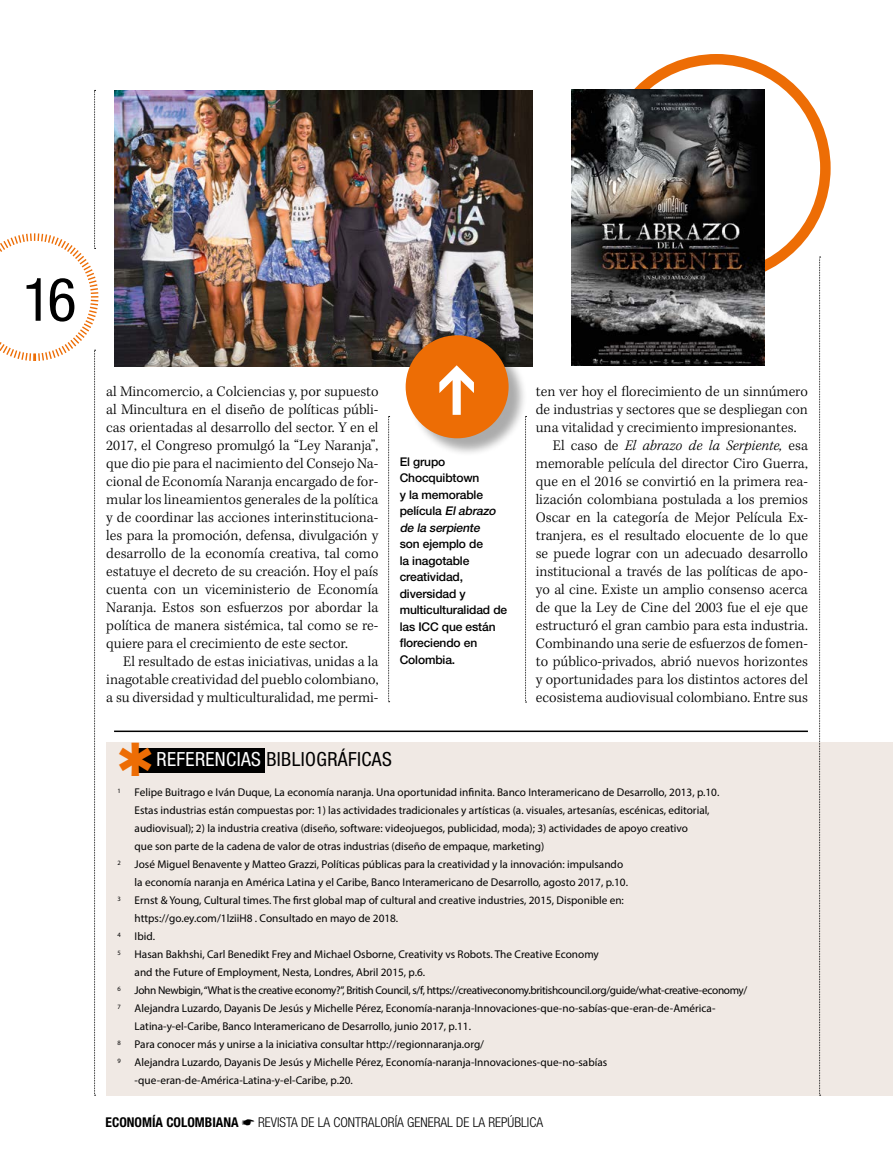
<style>
.page{position:relative;width:893px;height:1170px;background:#fff}
.page>*{position:absolute;margin:0;border:0;box-sizing:border-box;transform-origin:0 0}
.t1{font:condensed 60px "Helvetica Neue LT Std";color:#000}
.t2{font:condensed 19.5px "Helvetica Neue LT Std";letter-spacing:.02em;color:#000}
.t3{font:300 15px/18px "Kepler Std";color:#000;text-align:justify}
.t4{font:italic 300 15px "Kepler Std";color:#000}
.t5{font:300 condensed 13.5px "Helvetica Neue LT Std";color:#000}
.t6{font:500 12px/16.5px "Helvetica Neue LT Std";letter-spacing:-.01em;color:#000}
.t7{font:11.25px "Myriad Pro";color:#000}
.t8{font:11.25px "Myriad Pro";letter-spacing:-.03em;color:#000}
.s1{font-style:italic}
.s2{color:#fff}
.s3{font-style:normal}
.s4{font-weight:700}
</style>
<div class="page">
<svg style="left:0;top:90px;width:99px;height:1005px"></svg>
<div style="left:106px;top:741px;width:787px;height:354px;background:#f0e9e4"></div>
<svg style="left:819px;top:257px;width:2px;height:838px"></svg>
<div style="left:602px;top:54px;width:229px;height:228px;border:10px solid #ed6d05;border-radius:50%"></div>
<svg style="left:525px;top:457px;width:2px;height:245px"></svg>
<svg style="left:388px;top:416px;width:2px;height:286px"></svg>
<img style="left:114px;top:90px;width:419px;height:276px">
<img style="left:571px;top:89px;width:193px;height:277px">
<div style="left:133px;top:748px;width:131px;height:24px;background:#000"></div>
<hr style="left:114px;top:730px;width:694px;height:2px;background:#000">
<div style="left:407px;top:337px;width:120px;height:120px;background:#000;opacity:.33"></div>
<div style="left:406px;top:335px;width:103px;height:103px;background:#ed6d05;border-radius:50%"></div>
<svg style="left:133px;top:772px;width:19px;height:1px"></svg>
<h1 class="t1" style="left:23px;top:265px;width:55px">16</h1>
<p class="t3" style="left:106px;top:383px;width:274px">al Mincomercio, a Colciencias y, por supuesto al Mincultura en el diseño de políticas públi&shy;cas orientadas al desarrollo del sector. Y en el 2017, el Congreso promulgó la “Ley Naranja”, que dio pie para el nacimiento del Consejo Na&shy;cional de Economía Naranja encargado de for&shy;mular los lineamientos generales de la política y de coordinar las acciones interinstituciona&shy;les para la promoción, defensa, divulgación y desarrollo de la economía creativa, tal como estatuye el decreto de su creación. Hoy el país cuenta con un viceministerio de Economía Naranja. Estos son esfuerzos por abordar la política de manera sistémica, tal como se re&shy;quiere para el crecimiento de este sector.</p>
<p class="t3" style="left:106px;top:653px;width:274px;text-indent:17px">El resultado de estas iniciativas, unidas a la inagotable creatividad del pueblo colombiano, a su diversidad y multiculturalidad, me permi-</p>
<p class="t6" style="left:400px;top:453px;width:100px">El grupo<br>Chocquibtown<br>y la memorable película <span class="s1">Elabrazo de la serpiente</span></p>
<p class="t6" style="left:400px;top:535px;width:109px">son ejemplo de<br>la inagotable creatividad, diversidad y multiculturalidad de las ICC que están floreciendo en<br>Colombia.</p>
<h2 class="t2" style="left:157px;top:747px;width:237px"><span class="s2">REFERENCIAS</span> BIBLIOGRÁFICAS</h2>
<p class="t3" style="left:536px;top:383px;width:274px">ten ver hoy el florecimiento de un sinnúmero</p>
<p class="t3" style="left:536px;top:401px;width:274px">de industrias y sectores que se despliegan con</p>
<p class="t3" style="left:536px;top:419px;width:262px">una vitalidad y crecimiento impresionantes.</p>
<p class="t4" style="left:553px;top:437px;width:257px"><span class="s3">El caso de</span> El abrazo de la Serpiente, <span class="s3">esa</span></p>
<p class="t3" style="left:536px;top:455px;width:274px">memorable película del director Ciro Guerra,</p>
<p class="t3" style="left:536px;top:473px;width:274px">que en el 2016 se convirtió en la primera rea-</p>
<p class="t3" style="left:536px;top:491px;width:274px">lización colombiana postulada a los premios</p>
<p class="t3" style="left:536px;top:509px;width:274px">Oscar en la categoría de Mejor Película Ex-</p>
<p class="t3" style="left:536px;top:527px;width:274px">tranjera, es el resultado elocuente de lo que</p>
<p class="t3" style="left:536px;top:545px;width:274px">se puede lograr con un adecuado desarrollo</p>
<p class="t3" style="left:536px;top:563px;width:274px">institucional a través de las políticas de apo-</p>
<p class="t3" style="left:536px;top:581px;width:274px">yo al cine. Existe un amplio consenso acerca</p>
<p class="t3" style="left:536px;top:599px;width:274px">de que la Ley de Cine del 2003 fue el eje que</p>
<p class="t3" style="left:536px;top:617px;width:274px">estructuró el gran cambio para esta industria.</p>
<p class="t3" style="left:536px;top:635px;width:274px">Combinando una serie de esfuerzos de fomen-</p>
<p class="t3" style="left:536px;top:653px;width:274px">to público-privados, abrió nuevos horizontes</p>
<p class="t3" style="left:536px;top:671px;width:274px">y oportunidades para los distintos actores del</p>
<p class="t3" style="left:536px;top:689px;width:274px">ecosistema audiovisual colombiano. Entre sus</p>
<p class="t7" style="left:118px;top:785px;width:603px"><sup>1</sup> Felipe Buitrago e Iván Duque, La economía naranja. Una oportunidad infinita. Banco Interamericano de Desarrollo, 2013, p.10.</p>
<p class="t7" style="left:135px;top:803px;width:576px">Estas industrias están compuestas por: 1) las actividades tradicionales y artísticas (a. visuales, artesanías, escénicas, editorial,</p>
<p class="t7" style="left:135px;top:821px;width:555px">audiovisual); 2) la industria creativa (diseño, software: videojuegos, publicidad, moda); 3) actividades de apoyo creativo</p>
<p class="t7" style="left:135px;top:839px;width:411px">que son parte de la cadena de valor de otras industrias (diseño de empaque, marketing)</p>
<p class="t7" style="left:118px;top:857px;width:507px"><sup>2</sup> José Miguel Benavente y Matteo Grazzi, Políticas públicas para la creatividad y la innovación: impulsando</p>
<p class="t7" style="left:135px;top:875px;width:495px">la economía naranja en América Latina y el Caribe, Banco Interamericano de Desarrollo, agosto 2017, p.10.</p>
<p class="t7" style="left:118px;top:893px;width:508px"><sup>3</sup> Ernst &amp; Young, Cultural times. The first global map of cultural and creative industries, 2015, Disponible en:</p>
<p class="t7" style="left:135px;top:911px;width:265px">https://go.ey.com/1lziiH8 . Consultado en mayo de 2018.</p>
<p class="t7" style="left:118px;top:929px;width:39px"><sup>4</sup> Ibid.</p>
<p class="t7" style="left:118px;top:947px;width:483px"><sup>5</sup> Hasan Bakhshi, Carl Benedikt Frey and Michael Osborne, Creativity vs Robots. The Creative Economy</p>
<p class="t7" style="left:135px;top:965px;width:292px">and the Future of Employment, Nesta, Londres, Abril 2015, p.6.</p>
<p class="t8" style="left:118px;top:983px;width:631px"><sup>6</sup> John Newbigin, “What is the creative economy?”, British Council, s/f, https://creativeconomy.britishcouncil.org/guide/what-creative-economy/</p>
<p class="t7" style="left:118px;top:1001px;width:599px"><sup>7</sup> Alejandra Luzardo, Dayanis De Jesús y Michelle Pérez, Economía-naranja-Innovaciones-que-no-sabías-que-eran-de-América-</p>
<p class="t7" style="left:135px;top:1019px;width:338px">Latina-y-el-Caribe, Banco Interamericano de Desarrollo, junio 2017, p.11.</p>
<p class="t7" style="left:118px;top:1037px;width:368px"><sup>8</sup> Para conocer más y unirse a la iniciativa consultar http://regionnaranja.org/</p>
<p class="t7" style="left:118px;top:1055px;width:491px"><sup>9</sup> Alejandra Luzardo, Dayanis De Jesús y Michelle Pérez, Economía-naranja-Innovaciones-que-no-sabías</p>
<p class="t7" style="left:135px;top:1073px;width:220px">-que-eran-de-América-Latina-y-el-Caribe, p.20.</p>
<p class="t5" style="left:106px;top:1114px;width:439px"><span class="s4">ECONOMÍA COLOMBIANA</span> ☛ REVISTA DE LA CONTRALORÍA GENERAL DE LA REPÚBLICA</p>
</div>
